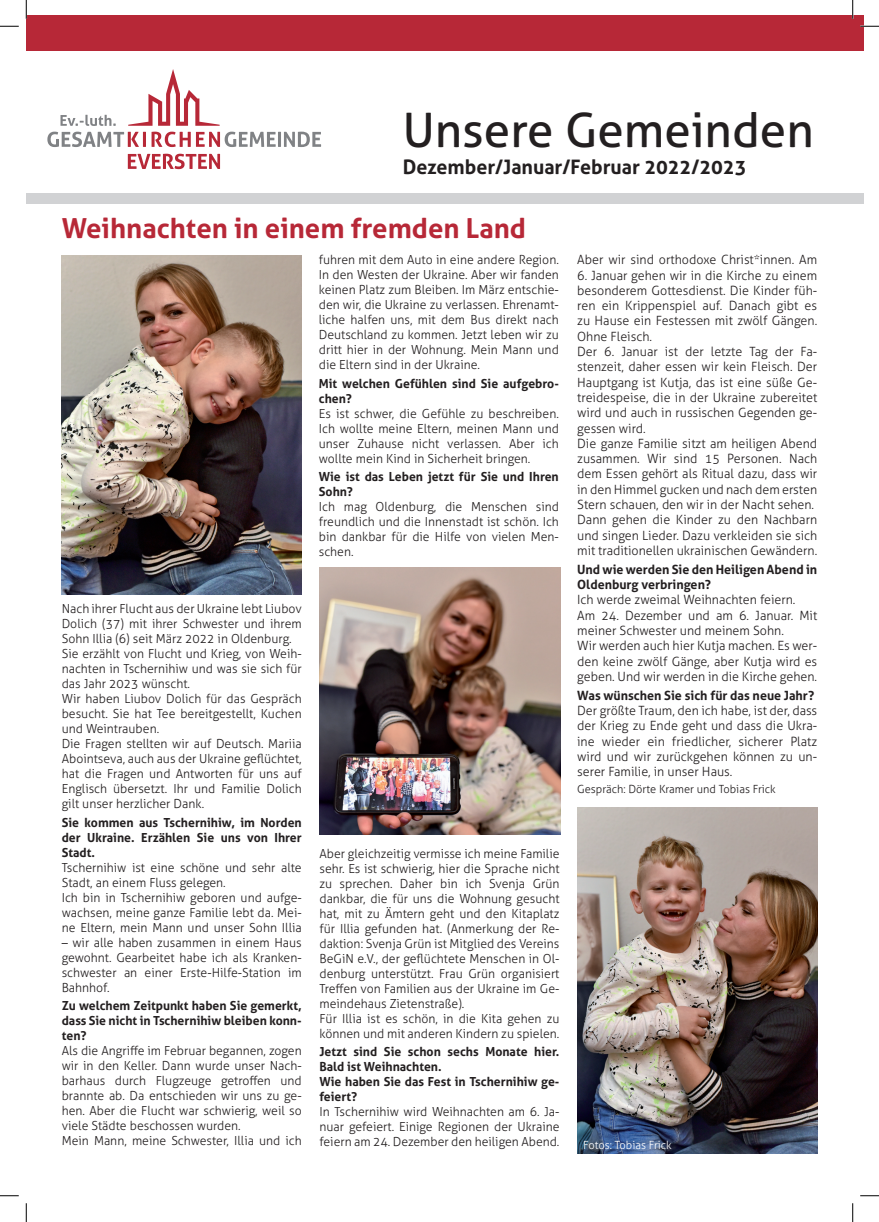
<style>
.page{position:relative;width:879px;height:1222px;background:#fff}
.page>*{position:absolute;margin:0;border:0;box-sizing:border-box;transform-origin:0 0}
.t1{font:47.5px "Aller";color:#231f20}
.t2{font:700 27.5px "Aller";color:#b72837}
.t3{font:700 20px "Aller";color:#231f20}
.t4{font:300 12.75px/15.2px "Aller";color:#231f20}
.t5{font:700 12.75px/15.2px "Aller";color:#231f20}
.t6{font:300 12.5px/15px "Aller";color:#231f20;text-align:justify}
.t7{font:700 12.5px/15px "Aller";color:#231f20}
.t8{font:300 11.25px "Aller";color:#231f20}
.t9{font:300 11.25px "Aller";color:#fff}
</style>
<div class="page">
<div style="left:26px;top:193px;width:836px;height:10px;background:#d1d2d4"></div>
<svg style="left:128px;top:69px;width:91px;height:57px"></svg>
<svg style="left:60px;top:115px;width:56px;height:11px"></svg>
<svg style="left:47px;top:132px;width:274px;height:15px"></svg>
<svg style="left:128px;top:154px;width:92px;height:15px"></svg>
<div style="left:26px;top:16px;width:836px;height:35px;background:#b72837"></div>
<img style="left:62px;top:256px;width:240px;height:339px">
<img style="left:319px;top:568px;width:241px;height:267px">
<img style="left:577px;top:807px;width:239px;height:346px">
<svg style="left:0;top:25px;width:19px;height:2px"></svg>
<svg style="left:860px;top:25px;width:18px;height:2px"></svg>
<svg style="left:0;top:1195px;width:19px;height:1px"></svg>
<svg style="left:860px;top:1195px;width:18px;height:1px"></svg>
<svg style="left:25px;top:0;width:2px;height:19px"></svg>
<svg style="left:25px;top:1203px;width:2px;height:19px"></svg>
<svg style="left:851px;top:0;width:2px;height:19px"></svg>
<svg style="left:852px;top:1203px;width:1px;height:19px"></svg>
<h1 class="t1" style="left:402px;top:101px;width:412px">Unsere Gemeinden</h1>
<h3 class="t3" style="left:402px;top:154px;width:345px">Dezember/Januar/Februar 2022/2023</h3>
<h2 class="t2" style="left:62px;top:211px;width:465px">Weihnachten in einem fremden Land</h2>
<p class="t6" style="left:319px;top:252px;width:241px">fuhren mit dem Auto in eine andere Region.<br>In den Westen der Ukraine. Aber wir fanden keinen Platz zum Bleiben. Im März entschie&shy;den wir, die Ukraine zu verlassen. Ehrenamt&shy;liche halfen uns, mit dem Bus direkt nach Deutschland zu kommen. Jetzt leben wir zu dritt hier in der Wohnung. Mein Mann und die Eltern sind in der Ukraine.</p>
<p class="t7" style="left:319px;top:375px;width:241px">Mit welchen Gefühlen sind Sie aufgebro&shy;chen?</p>
<p class="t6" style="left:319px;top:406px;width:241px">Es ist schwer, die Gefühle zu beschreiben.<br>Ich wollte meine Eltern, meinen Mann und unser Zuhause nicht verlassen. Aber ich wollte mein Kind in Sicherheit bringen.</p>
<p class="t7" style="left:319px;top:469px;width:241px">Wie ist das Leben jetzt für Sie und Ihren<br>Sohn?</p>
<p class="t6" style="left:319px;top:499px;width:241px">Ich mag Oldenburg, die Menschen sind freundlich und die Innenstadt ist schön. Ich bin dankbar für die Hilfe von vielen Men&shy;schen.</p>
<p class="t6" style="left:62px;top:601px;width:241px;text-align:left">Nach ihrer Flucht aus der Ukraine lebt Liubov Dolich (37) mit ihrer Schwester und ihrem Sohn Illia (6) seit März 2022 in Oldenburg.<br>Sie erzählt von Flucht und Krieg, von Weih&shy;nachten in Tschernihiw und was sie sich für das Jahr 2023 wünscht.<br>Wir haben Liubov Dolich für das Gespräch besucht. Sie hat Tee bereitgestellt, Kuchen und Weintrauben.<br>Die Fragen stellten wir auf Deutsch. Mariia Abointseva, auch aus der Ukraine geflüchtet, hat die Fragen und Antworten für uns auf Englisch übersetzt. Ihr und Familie Dolich gilt unser herzlicher Dank.</p>
<p class="t7" style="left:62px;top:815px;width:241px;text-align:justify">Sie kommen aus Tschernihiw, im Norden der Ukraine. Erzählen Sie uns von Ihrer Stadt.</p>
<p class="t6" style="left:62px;top:860px;width:241px;text-align:left">Tschernihiw ist eine schöne und sehr alte Stadt, an einem Fluss gelegen.<br>Ich bin in Tschernihiw geboren und aufge&shy;wachsen, meine ganze Familie lebt da. Mei&shy;ne Eltern, mein Mann und unser Sohn Illia</p>
<p class="t6" style="left:62px;top:935px;width:241px">– wir alle haben zusammen in einem Haus gewohnt. Gearbeitet habe ich als Kranken&shy;schwester an einer Erste-Hilfe-Station im Bahnhof.</p>
<p class="t7" style="left:62px;top:998px;width:241px;text-align:justify">Zu welchem Zeitpunkt haben Sie gemerkt, dass Sie nicht in Tschernihiw bleiben konn&shy;ten?</p>
<p class="t6" style="left:62px;top:1043px;width:241px;text-align:left">Als die Angriffe im Februar begannen, zogen wir in den Keller. Dann wurde unser Nach&shy;barhaus durch Flugzeuge getroffen und brannte ab. Da entschieden wir uns zu ge&shy;hen. Aber die Flucht war schwierig, weil so viele Städte beschossen wurden.<br>Mein Mann, meine Schwester, Illia und ich</p>
<p class="t6" style="left:319px;top:846px;width:241px;text-align:left">Aber gleichzeitig vermisse ich meine Familie sehr. Es ist schwierig, hier die Sprache nicht zu sprechen. Daher bin ich Svenja Grün dankbar, die für uns die Wohnung gesucht hat, mit zu Ämtern geht und den Kitaplatz für Illia gefunden hat. (Anmerkung der Re&shy;daktion: Svenja Grün ist Mitglied des Vereins BeGiN e.V., der geflüchtete Menschen in Ol&shy;denburg unterstützt. Frau Grün organisiert Treffen von Familien aus der Ukraine im Ge&shy;meindehaus Zietenstraße).<br>Für Illia ist es schön, in die Kita gehen zu können und mit anderen Kindern zu spielen.</p>
<p class="t7" style="left:319px;top:1044px;width:241px">Jetzt sind Sie schon sechs Monate hier.<br>Bald ist Weihnachten.<br>Wie haben Sie das Fest in Tschernihiw ge&shy;feiert?</p>
<p class="t6" style="left:319px;top:1104px;width:241px">In Tschernihiw wird Weihnachten am 6. Ja&shy;nuar gefeiert. Einige Regionen der Ukraine feiern am 24. Dezember den heiligen Abend.</p>
<p class="t4" style="left:577px;top:252px;width:241px">Aber wir sind orthodoxe Christ*innen. Am</p>
<p class="t4" style="left:577px;top:267px;width:241px">6. Januar gehen wir in die Kirche zu einem besonderem Gottesdienst. Die Kinder füh&shy;ren ein Krippenspiel auf. Danach gibt es zu Hause ein Festessen mit zwölf Gängen.<br>Ohne Fleisch.<br>Der 6. Januar ist der letzte Tag der Fa&shy;stenzeit, daher essen wir kein Fleisch. Der Hauptgang ist Kutja, das ist eine süße Ge&shy;treidespeise, die in der Ukraine zubereitet wird und auch in russischen Gegenden ge&shy;gessen wird.<br>Die ganze Familie sitzt am heiligen Abend zusammen. Wir sind 15 Personen. Nach dem Essen gehört als Ritual dazu, dass wir in den Himmel gucken und nach dem ersten Stern schauen, den wir in der Nacht sehen.<br>Dann gehen die Kinder zu den Nachbarn und singen Lieder. Dazu verkleiden sie sich mit traditionellen ukrainischen Gewändern.</p>
<p class="t5" style="left:577px;top:561px;width:241px">Und wie werden Sie den Heiligen Abend in<br>Oldenburg verbringen?</p>
<p class="t4" style="left:577px;top:592px;width:241px">Ich werde zweimal Weihnachten feiern.<br>Am 24. Dezember und am 6. Januar. Mit meiner Schwester und meinem Sohn.<br>Wir werden auch hier Kutja machen. Es wer&shy;den keine zwölf Gänge, aber Kutja wird es geben. Und wir werden in die Kirche gehen.</p>
<p class="t5" style="left:577px;top:687px;width:238px">Was wünschen Sie sich für das neue Jahr?</p>
<p class="t4" style="left:577px;top:703px;width:241px;text-align:justify">Der größte Traum, den ich habe, ist der, dass der Krieg zu Ende geht und dass die Ukra&shy;ine wieder ein friedlicher, sicherer Platz wird und wir zurückgehen können zu un&shy;serer Familie, in unser Haus.</p>
<p class="t8" style="left:577px;top:782px;width:200px">Gespräch: Dörte Kramer und Tobias Frick</p>
<p class="t9" style="left:583px;top:1138px;width:90px">Fotos: Tobias Frick</p>
</div>
